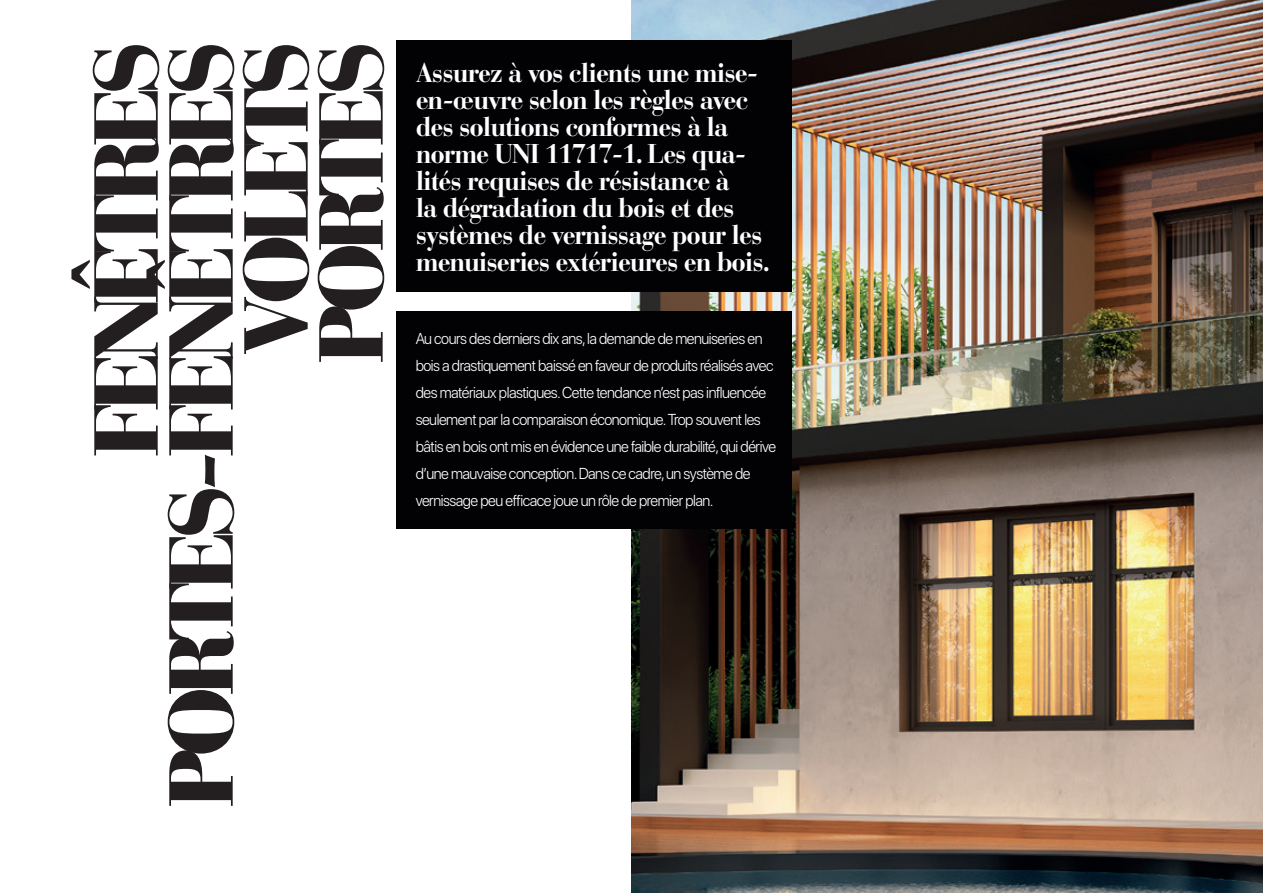
<style>
.page{position:relative;width:1263px;height:893px;background:#fff}
.page>*{position:absolute;margin:0;border:0;box-sizing:border-box;transform-origin:0 0}
.t1{font:900 90px/75px "Bauer Bodoni Std";letter-spacing:-.1em;color:#231f20;text-align:right}
.t2{font:700 27px/27px "Bauer Bodoni Std";letter-spacing:-.04em;color:#fff;scale:.96 1}
.t3{font:300 15.75px/27px "SF Pro Display";letter-spacing:-.03em;color:#fff;scale:.96 1}
</style>
<div class="page">
<img style="left:631px;top:0;width:632px;height:893px">
<div style="left:396px;top:40px;width:396px;height:252px;background:#020205"></div>
<div style="left:396px;top:311px;width:396px;height:217px;background:#020205"></div>
<h1 class="t1" style="left:89px;top:808px;width:769px;rotate:-90deg">FENÊTRES<br>PORTES-FENÊTRES<br>VOLETS<br>PORTES</h1>
<p class="t2" style="left:416px;top:59px;width:371px">Assurez à vos clients une mise&shy;en-œuvre selon les règles avec des solutions conformes à la norme UNI 11717-1. Les qua&shy;lités requises de résistance à<br>la dégradation du bois et des systèmes de vernissage pour les menuiseries extérieures en bois.</p>
<p class="t3" style="left:416px;top:325px;width:377px">Au cours des derniers dix ans, la demande de menuiseries en bois a drastiquement baissé en faveur de produits réalisés avec des matériaux plastiques. Cette tendance n’est pas influencée seulement par la comparaison économique. Trop souvent les bâtis en bois ont mis en évidence une faible durabilité, qui dérive d’une mauvaise conception. Dans ce cadre, un système de vernissage peu efficace joue un rôle de premier plan.</p>
</div>
